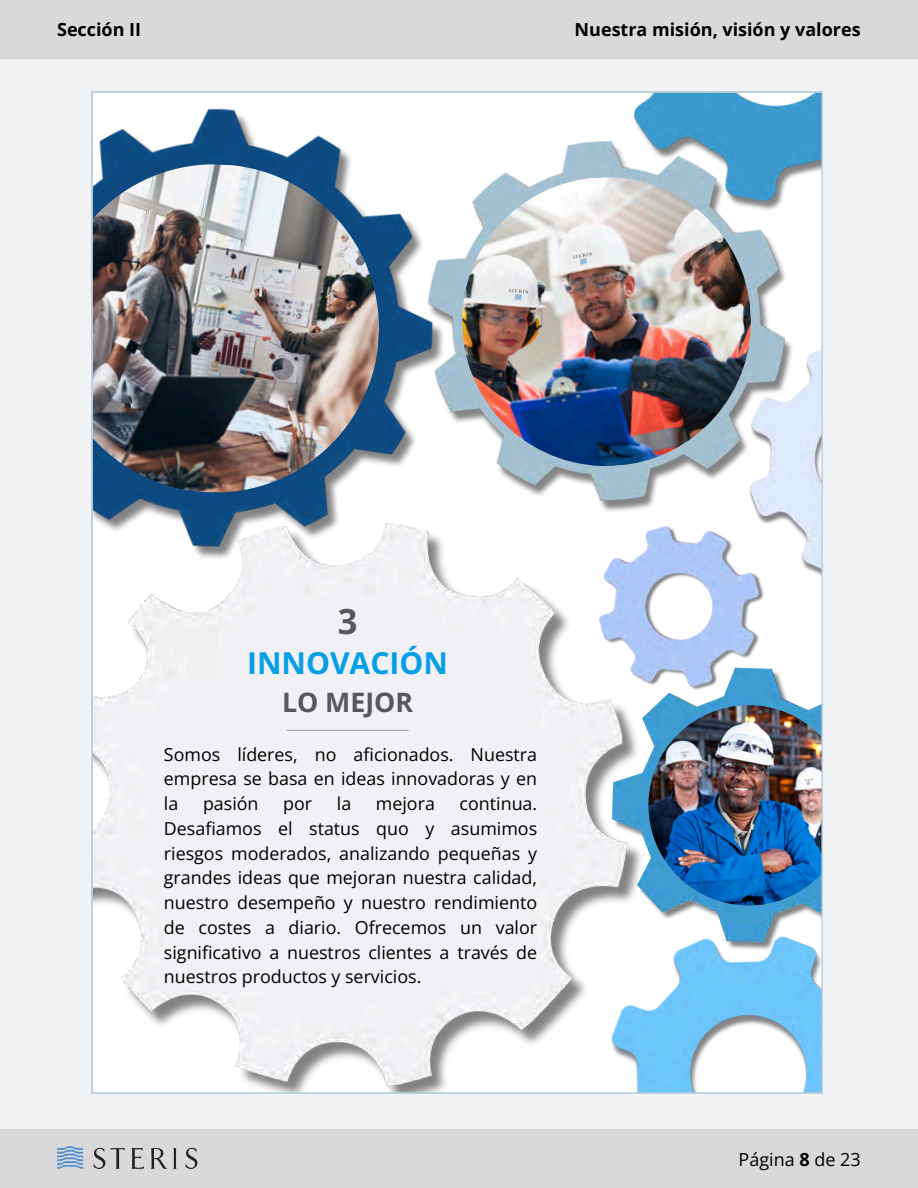
<style>
.page{position:relative;width:918px;height:1188px;background:#fff}
.page>*{position:absolute;margin:0;border:0;box-sizing:border-box;transform-origin:0 0}
.t1{font:700 34.5px "Open Sans";color:#57585b}
.t2{font:700 30.15px "Open Sans";color:#049fe6}
.t3{font:700 26.7px "Open Sans";color:#57585b}
.t4{font:700 18px "Open Sans";color:#000}
.t5{font:18px "Open Sans";color:#000}
.t6{font:17.85px/24.8px "Open Sans";color:#000;text-align:justify}
.s1{font-weight:700}
</style>
<div class="page">
<div style="left:77px;top:1093px;width:749px;height:38px;background:#f2f3f5"></div>
<div style="left:0;top:54px;width:92px;height:1084px;background:#f2f3f5"></div>
<div style="left:823px;top:54px;width:95px;height:1094px;background:#f2f3f5"></div>
<div style="left:85px;top:54px;width:745px;height:38px;background:#f2f3f5"></div>
<img style="left:92px;top:92px;width:731px;height:1001px">
<div style="left:0;top:1130px;width:918px;height:58px;background:#d9d9d9"></div>
<img style="left:57px;top:1146px;width:141px;height:23px">
<div style="left:0;top:0;width:918px;height:58px;background:#d9d9d9"></div>
<p class="t4" style="left:57px;top:17px;width:86px">Sección II</p>
<p class="t4" style="left:575px;top:17px;width:288px">Nuestra misión, visión y valores</p>
<p class="t1" style="left:338px;top:597px;width:21px">3</p>
<p class="t2" style="left:247px;top:642px;width:203px">INNOVACIÓN</p>
<p class="t3" style="left:282px;top:683px;width:133px">LO MEJOR</p>
<p class="t6" style="left:164px;top:741px;width:375px">Somos líderes, no aficionados. Nuestra empresa se basa en ideas innovadoras y en la</p>
<p class="t6" style="left:203px;top:791px;width:57px">pasión</p>
<p class="t6" style="left:283px;top:791px;width:30px">por</p>
<p class="t6" style="left:337px;top:791px;width:16px">la</p>
<p class="t6" style="left:376px;top:791px;width:61px">mejora</p>
<p class="t6" style="left:164px;top:791px;width:375px;text-indent:296px">continua.<br>Desafiamos el status quo y asumimos riesgos moderados, analizando pequeñas y grandes ideas que mejoran nuestra calidad, nuestro desempeño y nuestro rendimiento de costes a diario. Ofrecemos un valor significativo a nuestros clientes a través de nuestros productos y servicios.</p>
<p class="t5" style="left:739px;top:1146px;width:124px">Página <span class="s1">8</span> de 23</p>
</div>
